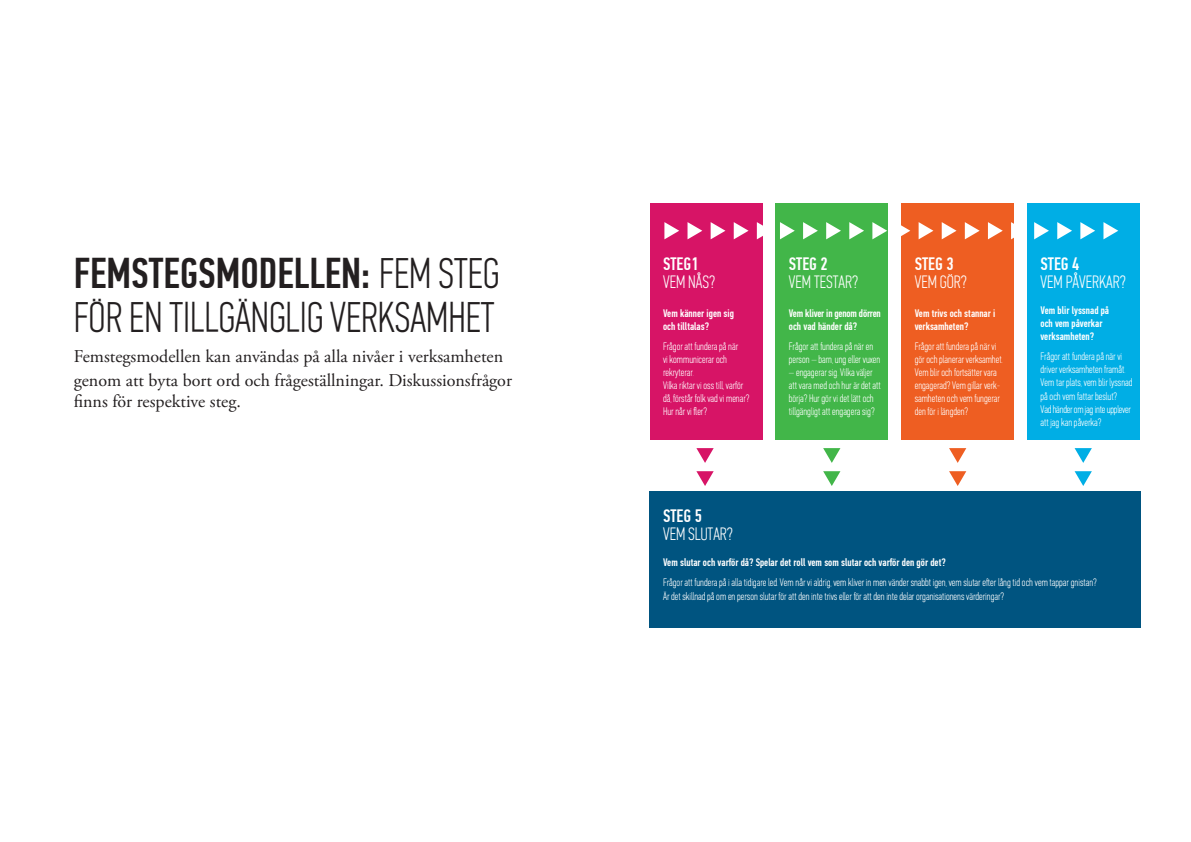
<style>
.page{position:relative;width:1191px;height:842px;background:#fff}
.page>*{position:absolute;margin:0;border:0;box-sizing:border-box;transform-origin:0 0}
.t1{font:43px "Scouterna DIN Pro";color:#231f20}
.t2{font:500 43px "Scouterna DIN Pro";color:#231f20}
.t3{font:18px "Adobe Garamond Pro";color:#231f20}
.t4{font:18px "Scouterna DIN Pro";color:#fff}
.t5{font:500 18px "Scouterna DIN Pro";color:#fff}
.t6{font:10.9px/13px "Scouterna DIN Pro";color:#fff}
.t7{font:500 10.9px/13px "Scouterna DIN Pro";color:#fff}
.t8{font:10.9px/13px "Scouterna DIN Pro";letter-spacing:-.02em;color:#fff}
.s1{font-weight:400}
</style>
<div class="page">
<div style="left:649px;top:203px;width:113px;height:237px;background:#d71466"></div>
<div style="left:775px;top:203px;width:113px;height:237px;background:#42b649"></div>
<div style="left:901px;top:203px;width:113px;height:237px;background:#ee5e22"></div>
<div style="left:1027px;top:203px;width:113px;height:237px;background:#00aee5"></div>
<div style="left:649px;top:492px;width:492px;height:136px;background:#005480"></div>
<svg style="left:664px;top:222px;width:15px;height:17px"></svg>
<svg style="left:687px;top:222px;width:15px;height:17px"></svg>
<svg style="left:710px;top:222px;width:15px;height:17px"></svg>
<svg style="left:733px;top:222px;width:15px;height:17px"></svg>
<svg style="left:757px;top:222px;width:6px;height:17px"></svg>
<svg style="left:780px;top:222px;width:14px;height:17px"></svg>
<svg style="left:803px;top:222px;width:15px;height:17px"></svg>
<svg style="left:826px;top:222px;width:15px;height:17px"></svg>
<svg style="left:849px;top:222px;width:15px;height:17px"></svg>
<svg style="left:872px;top:222px;width:15px;height:17px"></svg>
<svg style="left:901px;top:225px;width:9px;height:11px"></svg>
<svg style="left:918px;top:222px;width:15px;height:17px"></svg>
<svg style="left:941px;top:222px;width:15px;height:17px"></svg>
<svg style="left:964px;top:222px;width:15px;height:17px"></svg>
<svg style="left:988px;top:222px;width:14px;height:17px"></svg>
<svg style="left:1011px;top:222px;width:3px;height:17px"></svg>
<svg style="left:1034px;top:222px;width:15px;height:17px"></svg>
<svg style="left:1057px;top:222px;width:15px;height:17px"></svg>
<svg style="left:1080px;top:222px;width:15px;height:17px"></svg>
<svg style="left:1103px;top:222px;width:15px;height:17px"></svg>
<svg style="left:696px;top:448px;width:17px;height:15px"></svg>
<svg style="left:696px;top:471px;width:17px;height:15px"></svg>
<svg style="left:823px;top:448px;width:17px;height:15px"></svg>
<svg style="left:823px;top:471px;width:17px;height:15px"></svg>
<svg style="left:949px;top:448px;width:17px;height:15px"></svg>
<svg style="left:949px;top:471px;width:17px;height:15px"></svg>
<svg style="left:1074px;top:448px;width:17px;height:15px"></svg>
<svg style="left:1074px;top:471px;width:17px;height:15px"></svg>
<p class="t2" style="left:74px;top:248px;width:427px">FEMSTEGSMODELLEN: <span class="s1">FEM STEG</span></p>
<p class="t1" style="left:74px;top:294px;width:422px">FÖR EN TILLGÄNGLIG VERKSAMHET</p>
<p class="t3" style="left:74px;top:345px;width:431px">Femstegsmodellen kan användas på alla nivåer i verksamheten</p>
<p class="t3" style="left:74px;top:369px;width:440px">genom att byta bort ord och frågeställningar. Diskussionsfrågor</p>
<p class="t3" style="left:74px;top:390px;width:169px">finns för respektive steg.</p>
<p class="t5" style="left:663px;top:254px;width:37px">STEG1</p>
<p class="t4" style="left:663px;top:272px;width:53px">VEM NÅS?</p>
<p class="t7" style="left:663px;top:307px;width:72px">Vem känner igen sig</p>
<p class="t7" style="left:663px;top:320px;width:47px">och tilltalas?</p>
<p class="t6" style="left:663px;top:340px;width:77px">Frågor att fundera på när vi kommunicerar och rekryterar.</p>
<p class="t6" style="left:663px;top:379px;width:88px">Vilka riktar vi oss till, varför då, förstår folk vad vi menar?</p>
<p class="t6" style="left:663px;top:405px;width:45px">Hur når vi fler?</p>
<p class="t5" style="left:789px;top:254px;width:41px">STEG 2</p>
<p class="t4" style="left:789px;top:272px;width:71px">VEM TESTAR?</p>
<p class="t7" style="left:789px;top:307px;width:93px">Vem kliver in genom dörren och vad händer då?</p>
<p class="t6" style="left:789px;top:340px;width:93px">Frågor att fundera på när en person – barn, ung eller vuxen</p>
<p class="t6" style="left:789px;top:366px;width:93px">– engagerar sig. Vilka väljer att vara med och hur är det att börja? Hur gör vi det lätt och tillgängligt att engagera sig?</p>
<p class="t5" style="left:914px;top:254px;width:41px">STEG 3</p>
<p class="t4" style="left:914px;top:272px;width:54px">VEM GÖR?</p>
<p class="t7" style="left:914px;top:307px;width:82px">Vem trivs och stannar i verksamheten?</p>
<p class="t6" style="left:914px;top:340px;width:90px">Frågor att fundera på när vi gör och planerar verksamhet.<br>Vem blir och fortsätter vara engagerad? Vem gillar verk&shy;samheten och vem fungerar den för i längden?</p>
<p class="t5" style="left:1040px;top:254px;width:41px">STEG 4</p>
<p class="t4" style="left:1040px;top:272px;width:87px">VEM PÅVERKAR?</p>
<p class="t7" style="left:1040px;top:304px;width:70px">Vem blir lyssnad på</p>
<p class="t7" style="left:1040px;top:317px;width:64px">och vem påverkar</p>
<p class="t7" style="left:1040px;top:330px;width:55px">verksamheten?</p>
<p class="t6" style="left:1040px;top:350px;width:93px">Frågor att fundera på när vi driver verksamheten framåt.<br>Vem tar plats, vem blir lyssnad på och vem fattar beslut?</p>
<p class="t8" style="left:1040px;top:402px;width:92px">Vad händer om jag inte upplever att jag kan påverka?</p>
<p class="t5" style="left:663px;top:506px;width:41px">STEG 5</p>
<p class="t4" style="left:663px;top:524px;width:71px">VEM SLUTAR?</p>
<p class="t7" style="left:663px;top:556px;width:284px">Vem slutar och varför då? Spelar det roll vem som slutar och varför den gör det?</p>
<p class="t6" style="left:663px;top:576px;width:435px">Frågor att fundera på i alla tidigare led. Vem når vi aldrig, vem kliver in men vänder snabbt igen, vem slutar efter lång tid och vem tappar gnistan?</p>
<p class="t6" style="left:663px;top:589px;width:342px">Är det skillnad på om en person slutar för att den inte trivs eller för att den inte delar organisationens värderingar?</p>
</div>
